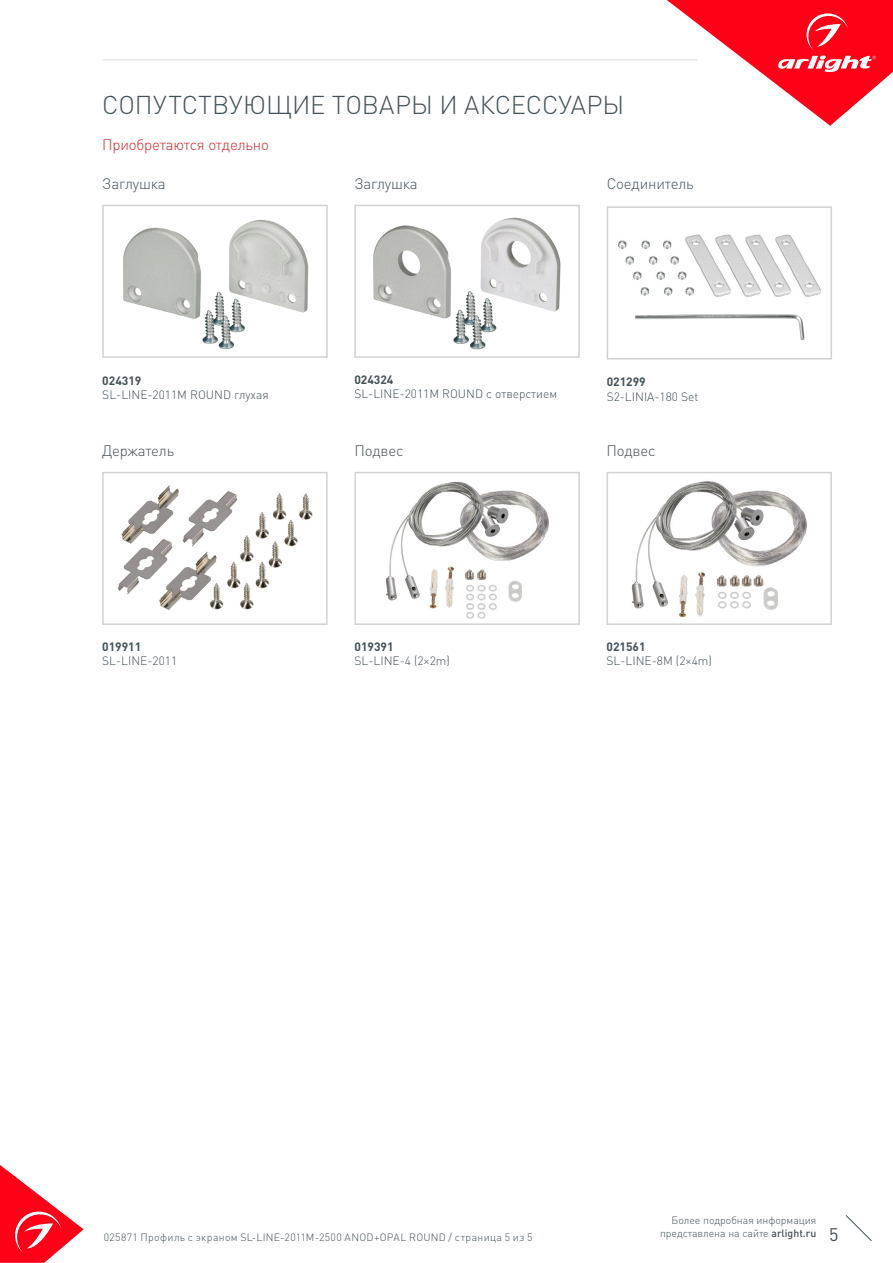
<style>
.page{position:relative;width:893px;height:1263px;background:#fff}
.page>*{position:absolute;margin:0;border:0;box-sizing:border-box;transform-origin:0 0}
.t1{font:300 25.5px "DIN Pro";color:#425159}
.t2{font:18px "DIN Pro";color:#425159}
.t3{font:300 15px "DIN Pro";letter-spacing:-.01em;color:#425159}
.t4{font:300 15px "DIN Pro";letter-spacing:-.01em;color:#d5262a}
.t5{font:300 12px "DIN Pro";color:#425159}
.t6{font:700 12px "DIN Pro";color:#425159}
.t7{font:300 10.5px "DIN Pro";letter-spacing:.03em;color:#425159}
.t8{font:300 10.5px/12.6px "DIN Pro";letter-spacing:.01em;color:#425159;text-align:right}
.s1{font-weight:500}
</style>
<div class="page">
<svg style="left:0;top:1165px;width:84px;height:98px"></svg>
<svg style="left:845px;top:1215px;width:27px;height:26px"></svg>
<svg style="left:667px;top:0;width:226px;height:126px"></svg>
<hr style="left:102px;top:60px;width:595px;height:1px;background:#dcdddf">
<img style="left:631px;top:481px;width:176px;height:136px">
<div style="left:607px;top:472px;width:225px;height:153px;border:2px solid #d1d2d4"></div>
<img style="left:118px;top:485px;width:195px;height:125px">
<div style="left:102px;top:472px;width:226px;height:153px;border:2px solid #d1d2d4"></div>
<img style="left:386px;top:481px;width:163px;height:138px">
<div style="left:354px;top:472px;width:226px;height:153px;border:2px solid #d1d2d4"></div>
<img style="left:123px;top:220px;width:186px;height:130px">
<div style="left:102px;top:205px;width:226px;height:153px;border:2px solid #d1d2d4"></div>
<img style="left:618px;top:234px;width:203px;height:107px">
<div style="left:607px;top:206px;width:225px;height:153px;border:2px solid #d1d2d4"></div>
<img style="left:373px;top:217px;width:188px;height:133px">
<div style="left:354px;top:205px;width:226px;height:153px;border:2px solid #d1d2d4"></div>
<h1 class="t1" style="left:102px;top:87px;width:524px">СОПУТСТВУЮЩИЕ ТОВАРЫ И АКСЕССУАРЫ</h1>
<p class="t4" style="left:102px;top:134px;width:168px">Приобретаются отдельно</p>
<p class="t3" style="left:102px;top:174px;width:65px">Заглушка</p>
<p class="t3" style="left:607px;top:174px;width:89px">Соединитель</p>
<p class="t3" style="left:354px;top:174px;width:65px">Заглушка</p>
<p class="t6" style="left:102px;top:372px;width:41px">024319</p>
<p class="t5" style="left:102px;top:387px;width:168px">SL-LINE-2011M ROUND глухая</p>
<p class="t6" style="left:354px;top:371px;width:41px">024324</p>
<p class="t5" style="left:354px;top:386px;width:204px">SL-LINE-2011M ROUND с отверстием</p>
<p class="t6" style="left:607px;top:374px;width:41px">021299</p>
<p class="t5" style="left:607px;top:388px;width:93px">S2-LINIA-180 Set</p>
<p class="t3" style="left:102px;top:440px;width:73px">Держатель</p>
<p class="t3" style="left:354px;top:440px;width:51px">Подвес</p>
<p class="t3" style="left:607px;top:440px;width:51px">Подвес</p>
<p class="t6" style="left:102px;top:638px;width:41px">019911</p>
<p class="t5" style="left:102px;top:653px;width:76px">SL-LINE-2011</p>
<p class="t6" style="left:354px;top:638px;width:41px">019391</p>
<p class="t5" style="left:354px;top:653px;width:97px">SL-LINE-4 (2×2m)</p>
<p class="t6" style="left:607px;top:638px;width:41px">021561</p>
<p class="t5" style="left:607px;top:653px;width:107px">SL-LINE-8M (2×4m)</p>
<p class="t8" style="left:660px;top:1214px;width:158px">Более подробная информация представлена на сайте <span class="s1">arlight.ru</span></p>
<p class="t7" style="left:104px;top:1230px;width:430px">025871 Профиль с экраном SL-LINE-2011M-2500 ANOD+OPAL ROUND / страница 5 из 5</p>
<h2 class="t2" style="left:829px;top:1222px;width:11px">5</h2>
</div>
